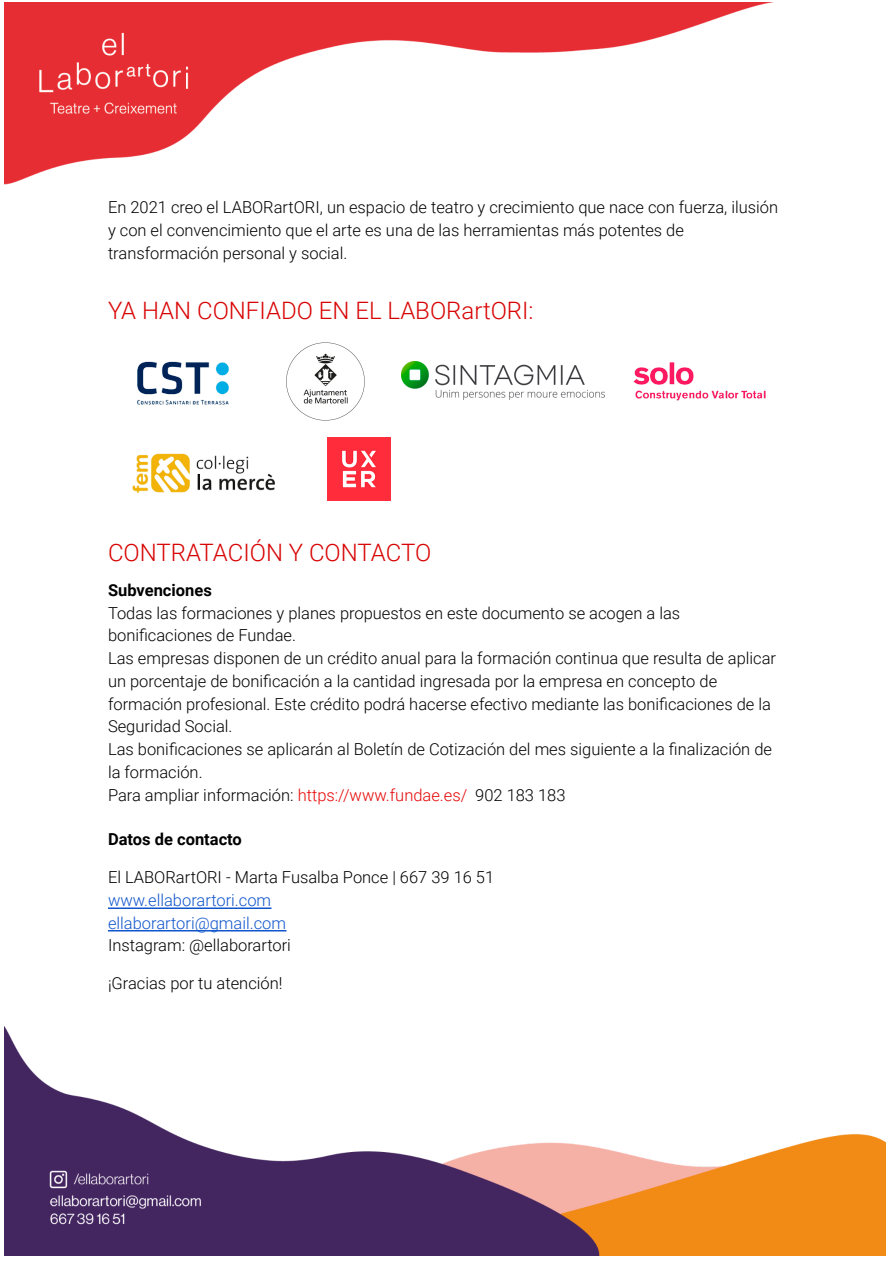
<style>
.page{position:relative;width:894px;height:1263px;background:#fff}
.page>*{position:absolute;margin:0;border:0;box-sizing:border-box;transform-origin:0 0}
.t1{font:300 24px "Roboto";color:#d80303}
.t2{font:300 16.5px/22.8px "Roboto";color:#000}
.t3{font:300 16.5px/22.8px "Roboto";color:#15c}
.t4{font:700 16.5px "Roboto";color:#000}
.s1{color:#e60505}
</style>
<div class="page">
<img style="left:402px;top:362px;width:202px;height:38px">
<hr style="left:108px;top:908px;width:163px;height:1px;background:#15c">
<hr style="left:108px;top:930px;width:179px;height:2px;background:#15c">
<img style="left:4px;top:2px;width:770px;height:183px">
<img style="left:4px;top:1026px;width:881px;height:230px">
<img style="left:286px;top:342px;width:99px;height:96px">
<img style="left:633px;top:362px;width:133px;height:39px">
<img style="left:137px;top:361px;width:92px;height:44px">
<img style="left:327px;top:438px;width:63px;height:63px">
<img style="left:132px;top:453px;width:143px;height:40px">
<p class="t2" style="left:108px;top:196px;width:672px">En 2021 creo el LABORartORI, un espacio de teatro y crecimiento que nace con fuerza, ilusión y con el convencimiento que el arte es una de las herramientas más potentes de transformación personal y social.</p>
<h1 class="t1" style="left:108px;top:296px;width:427px">YA HAN CONFIADO EN EL LABORartORI:</h1>
<h1 class="t1" style="left:108px;top:538px;width:325px">CONTRATACIÓN Y CONTACTO</h1>
<p class="t4" style="left:108px;top:580px;width:105px">Subvenciones</p>
<p class="t2" style="left:108px;top:601px;width:670px">Todas las formaciones y planes propuestos en este documento se acogen a las bonificaciones de Fundae.<br>Las empresas disponen de un crédito anual para la formación continua que resulta de aplicar un porcentaje de bonificación a la cantidad ingresada por la empresa en concepto de formación profesional. Este crédito podrá hacerse efectivo mediante las bonificaciones de la Seguridad Social.<br>Las bonificaciones se aplicarán al Boletín de Cotización del mes siguiente a la fi nalización de la formación.<br>Para ampliar información: <span class="s1">https://www.fundae.es/</span> 902 183 183</p>
<p class="t4" style="left:108px;top:830px;width:135px">Datos de contacto</p>
<p class="t2" style="left:108px;top:866px;width:388px">El LABORartORI - Marta Fusalba Ponce | 667 39 16 51</p>
<p class="t3" style="left:108px;top:889px;width:180px">www.ellaborartori.com ellaborartori@gmail.com</p>
<p class="t2" style="left:108px;top:934px;width:184px">Instagram: @ellaborartori</p>
<p class="t2" style="left:108px;top:972px;width:176px">¡Gracias por tu atención!</p>
</div>
